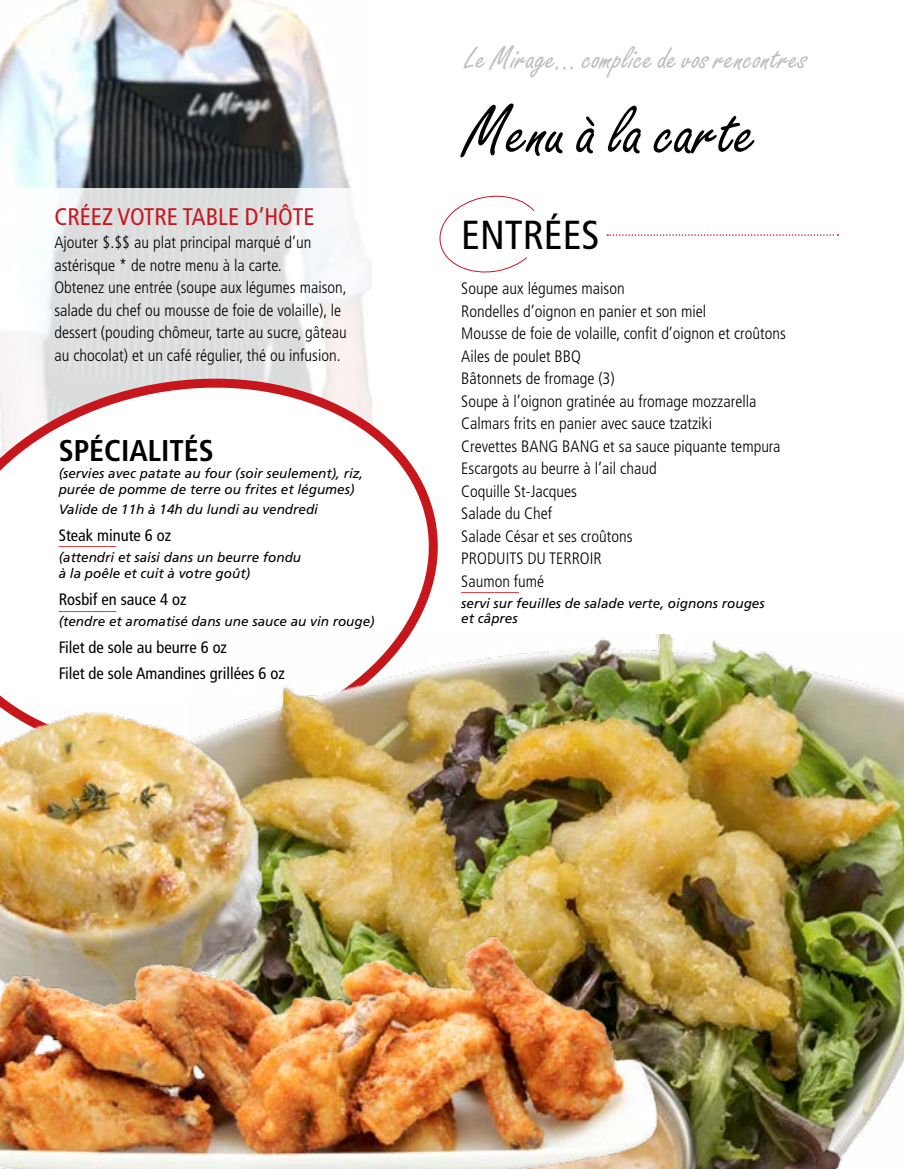
<style>
.page{position:relative;width:906px;height:1169px;background:#fff}
.page>*{position:absolute;margin:0;border:0;box-sizing:border-box;transform-origin:0 0}
.t1{font:70.5px "Freestyle Script";color:#000}
.t2{font:condensed 40.5px "Frutiger";color:#000}
.t3{font:33px "Freestyle Script";color:#bcbec0}
.t4{font:700 condensed 30px "Frutiger";color:#000}
.t5{font:condensed 24px "Frutiger";color:#c8161d}
.t6{font:300 condensed 16.5px/22.5px "Frutiger";color:#000}
.t7{font:condensed 16.5px/25.5px "Frutiger";color:#000}
.t8{font:condensed 16.5px "Frutiger";color:#c8161d}
.t9{font:italic 13.5px/16.5px "Frutiger";color:#000}
</style>
<div class="page">
<img style="left:0;top:0;width:351px;height:188px">
<svg style="left:0;top:188px;width:371px;height:176px;fill:#dfe0e1"></svg>
<svg style="left:0;top:364px;width:438px;height:336px"></svg>
<svg style="left:439px;top:195px;width:96px;height:78px"></svg>
<img style="left:190px;top:634px;width:713px;height:535px">
<img style="left:0;top:700px;width:293px;height:226px">
<svg style="left:607px;top:234px;width:231px;height:2px"></svg>
<img style="left:0;top:926px;width:663px;height:243px">
<h3 class="t5" style="left:54px;top:203px;width:262px">CRÉEZ VOTRE TABLE D’HÔTE</h3>
<p class="t6" style="left:54px;top:231px;width:294px">Ajouter $.$$ au plat principal marqué d’un astérisque * de notre menu à la carte.<br>Obtenez une entrée (soupe aux légumes maison, salade du chef ou mousse de foie de volaille), le dessert (pouding chômeur, tarte au sucre, gâteau au chocolat) et un café régulier, thé ou infusion.</p>
<h3 class="t4" style="left:59px;top:433px;width:157px">SPÉCIALITÉS</h3>
<p class="t9" style="left:59px;top:465px;width:306px">(servies avec patate au four (soir seulement), riz, purée de pomme de terre ou frites et légumes)</p>
<p class="t9" style="left:59px;top:501px;width:261px">Valide de 11h à 14h du lundi au vendredi</p>
<p class="t7" style="left:59px;top:522px;width:114px">Steak minute 6 oz</p>
<p class="t8" style="left:59px;top:530px;width:59px">_______</p>
<p class="t9" style="left:59px;top:549px;width:244px">(attendri et saisi dans un beurre fondu à la poêle et cuit à votre goût)</p>
<p class="t7" style="left:59px;top:587px;width:129px">Rosbif en sauce 4 oz</p>
<p class="t8" style="left:59px;top:594px;width:59px">_______</p>
<p class="t9" style="left:59px;top:613px;width:317px">(tendre et aromatisé dans une sauce au vin rouge)</p>
<p class="t7" style="left:59px;top:635px;width:227px">Filet de sole au beurre 6 oz<br>Filet de sole Amandines grillées 6 oz</p>
<h3 class="t3" style="left:465px;top:39px;width:343px">Le Mirage... complice de vos rencontres</h3>
<h1 class="t1" style="left:463px;top:90px;width:292px">Menu à la carte</h1>
<h2 class="t2" style="left:461px;top:212px;width:140px">ENTRÉES</h2>
<p class="t6" style="left:461px;top:277px;width:326px">Soupe aux légumes maison<br>Rondelles d’oignon en panier et son miel<br>Mousse de foie de volaille, confit d’oignon et croûtons<br>Ailes de poulet BBQ<br>Bâtonnets de fromage (3)<br>Soupe à l’oignon gratinée au fromage mozzarella<br>Calmars frits en panier avec sauce tzatziki<br>Crevettes BANG BANG et sa sauce piquante tempura<br>Escargots au beurre à l’ail chaud<br>Coquille St-Jacques<br>Salade du Chef<br>Salade César et ses croûtons<br>PRODUITS DU TERROIR<br>Saumon fumé</p>
<p class="t8" style="left:461px;top:576px;width:59px">_______</p>
<p class="t9" style="left:461px;top:595px;width:305px;line-height:15px">servi sur feuilles de salade verte, oignons rouges et câpres</p>
</div>
